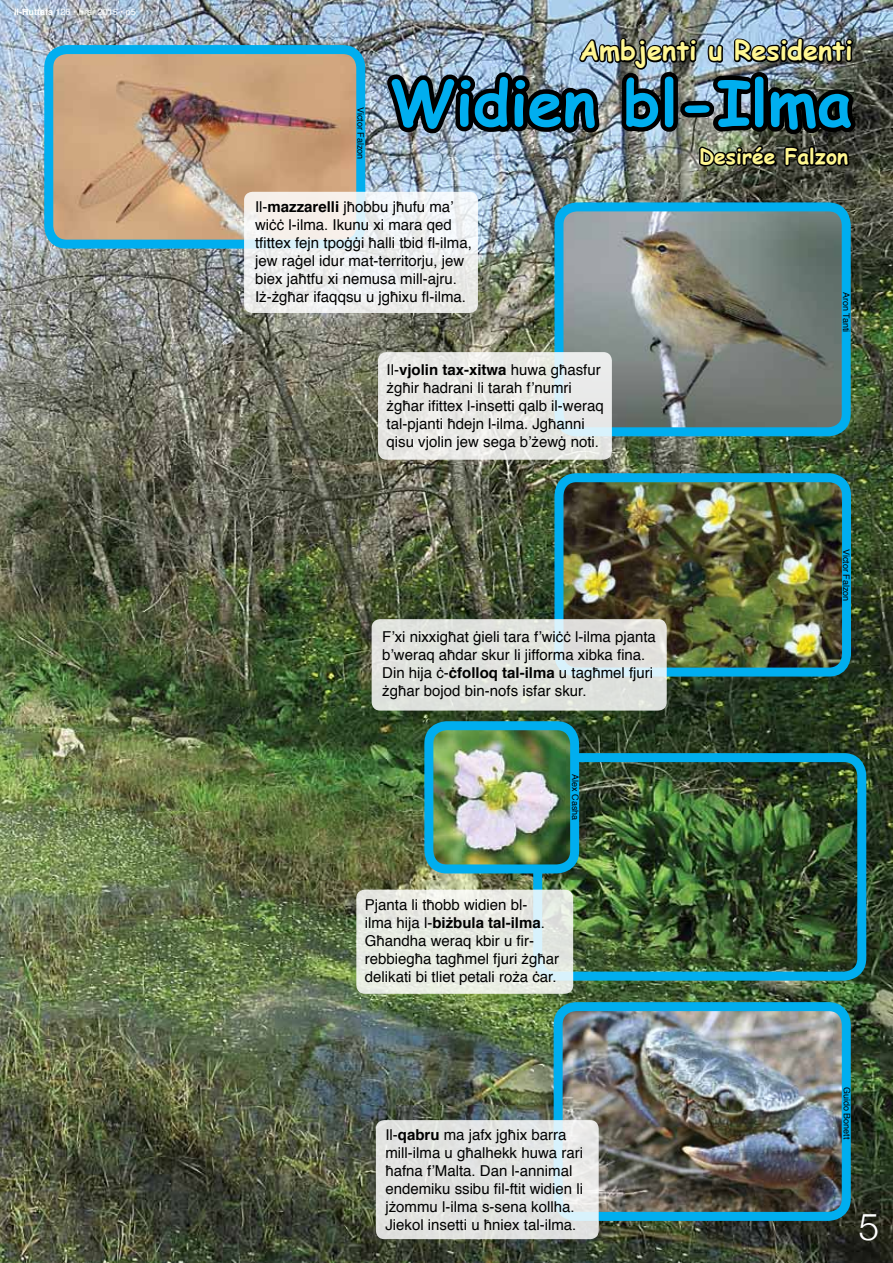
<style>
.page{position:relative;width:893px;height:1263px;background:#fff}
.page>*{position:absolute;margin:0;border:0;box-sizing:border-box;transform-origin:0 0}
.t1{font:700 63px "Comic Sans MS";color:#00aeef}
.t2{font:300 37.5px "Helvetica Neue";color:#fff}
.t3{font:700 27px "Comic Sans MS";color:#fff793}
.t4{font:700 21px "Comic Sans MS";color:#fff791}
.t5{font:15px/18px "Helvetica";color:#000}
.t6{font:9px "Helvetica";color:#000}
.t7{font:9px "Helvetica";color:#fff}
.s1{font-weight:700}
</style>
<div class="page">
<img style="left:0;top:0;width:893px;height:1263px">
<img style="left:379px;top:35px;width:483px;height:377px">
<img style="left:564px;top:212px;width:282px;height:220px">
<div style="left:554px;top:202px;width:297px;height:234px;border:9px solid #00aeef;border-radius:18px"></div>
<svg style="left:378px;top:352px;width:234px;height:108px;background:#e7e8e6"></svg>
<img style="left:564px;top:483px;width:282px;height:189px">
<div style="left:554px;top:473px;width:297px;height:203px;border:9px solid #00aeef;border-radius:18px"></div>
<svg style="left:372px;top:619px;width:295px;height:92px;background:#dee1dd"></svg>
<img style="left:558px;top:1006px;width:288px;height:205px">
<div style="left:554px;top:1002px;width:297px;height:219px;border:9px solid #00aeef;border-radius:18px"></div>
<svg style="left:376px;top:1120px;width:223px;height:119px;background:#e1e4e2"></svg>
<img style="left:54px;top:50px;width:307px;height:189px">
<div style="left:44px;top:45px;width:321px;height:204px;border:9px solid #00aeef;border-radius:18px"></div>
<svg style="left:244px;top:192px;width:234px;height:121px;fill:#eff0ed"></svg>
<div style="left:533px;top:753px;width:333px;height:228px;border:9px solid #00aeef;border-radius:18px"></div>
<svg style="left:356px;top:890px;width:217px;height:104px;background:#e6eae3"></svg>
<img style="left:429px;top:726px;width:146px;height:143px">
<div style="left:424px;top:721px;width:155px;height:152px;border:9px solid #00aeef;border-radius:18px"></div>
<p class="t7" style="left:14px;top:5px;width:123px"><span class="s1">Il-Ħuttafa</span> 126 • Frar 2015 • p5</p>
<p class="t6" style="left:368px;top:107px;width:54px;rotate:90deg">Victor Falzon</p>
<h3 class="t3" style="left:580px;top:31px;width:274px">Ambjenti u Residenti</h3>
<h1 class="t1" style="left:390px;top:57px;width:463px">Widien bl-Ilma</h1>
<h3 class="t4" style="left:699px;top:141px;width:151px">Desirée Falzon</h3>
<p class="t5" style="left:255px;top:198px;width:218px">Il-<span class="s1">mazzarelli</span> jħobbu jħufu ma’ wiċċ l-ilma. Ikunu xi mara qed tfittex fejn tpoġġi ħalli tbid fl-ilma, jew raġel idur mat-territorju, jew biex jaħtfu xi nemusa mill-ajru.<br>Iż-żgħar ifaqqsu u jgħixu fl-ilma.</p>
<p class="t5" style="left:386px;top:361px;width:219px">Il-<span class="s1">vjolin tax-xitwa</span> huwa għasfur żgħir ħadrani li tarah f’numri żgħar ifittex l-insetti qalb il-weraq tal-pjanti ħdejn l-ilma. Jgħanni qisu vjolin jew sega b’żewġ noti.</p>
<p class="t5" style="left:382px;top:628px;width:275px">F’xi nixxigħat ġieli tara f’wiċċ l-ilma pjanta b’weraq aħdar skur li jifforma xibka fina.<br>Din hija ċ-<span class="s1">ċfolloq tal-ilma</span> u tagħmel fjuri żgħar bojod bin-nofs isfar skur.</p>
<p class="t6" style="left:582px;top:774px;width:48px;rotate:90deg">Alex Casha</p>
<p class="t5" style="left:365px;top:896px;width:196px">Pjanta li tħobb widien bl-<br>ilma hija l-<span class="s1">biżbula tal-ilma</span>.<br>Għandha weraq kbir u fir&shy;rebbiegħa tagħmel fjuri żgħar delikati bi tliet petali roża ċar.</p>
<p class="t6" style="left:853px;top:292px;width:42px;rotate:90deg">Aron Tanti</p>
<p class="t6" style="left:853px;top:549px;width:54px;rotate:90deg">Victor Falzon</p>
<p class="t5" style="left:385px;top:1126px;width:199px">Il-<span class="s1">qabru</span> ma jafx jgħix barra mill-ilma u għalhekk huwa rari ħafna f’Malta. Dan l-annimal endemiku ssibu fil-ftit widien li jżommu l-ilma s-sena kollha.<br>Jiekol insetti u ħniex tal-ilma.</p>
<p class="t6" style="left:854px;top:1087px;width:54px;rotate:90deg">Guido Bonett</p>
<h2 class="t2" style="left:858px;top:1196px;width:22px">5</h2>
</div>
